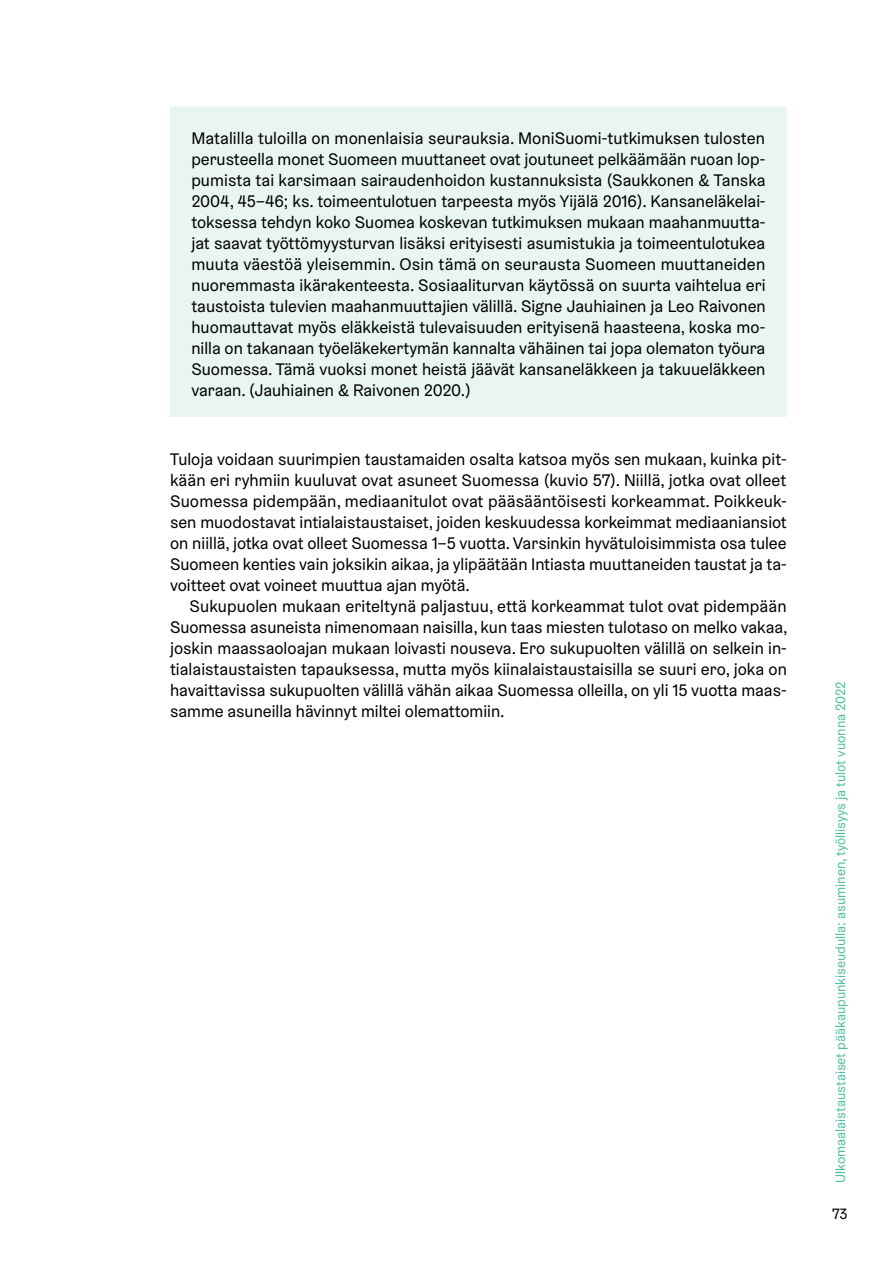
<style>
.page{position:relative;width:893px;height:1263px;background:#fff}
.page>*{position:absolute;margin:0;border:0;box-sizing:border-box;transform-origin:0 0}
.Sitaattiboksi{font:16.8px/21px "Helsinki Grotesk";color:#000;text-align:justify}
.C_Leipäteksti__1__kpl{font:16.8px/21px "Helsinki Grotesk";color:#000;text-align:justify}
.C_Leipäteksti{font:16.8px/21px "Helsinki Grotesk";color:#000;text-align:justify}
.t1{font:15px "Helsinki Grotesk";color:#000}
.t2{font:13.5px "Helsinki Grotesk";color:#51be9d}
</style>
<div class="page">
<div style="left:170px;top:106px;width:617px;height:311px;background:#e9f5ef"></div>
<p class="Sitaattiboksi" style="left:191px;top:127px;width:576px">Matalilla tuloilla on monenlaisia seurauksia. MoniSuomi-tutkimuksen tulosten perusteella monet Suomeen muuttaneet ovat joutuneet pelkäämään ruoan lop&shy;pumista tai karsimaan sairaudenhoidon kustannuksista (Saukkonen &amp; Tanska 2004, 45–46; ks. toimeentulotuen tarpeesta myös Yijälä 2016). Kansaneläkelai&shy;toksessa tehdyn koko Suomea koskevan tutkimuksen mukaan maahanmuutta&shy;jat saavat työttömyysturvan lisäksi erityisesti asumistukia ja toimeentulotukea muuta väestöä yleisemmin. Osin tämä on seurausta Suomeen muuttaneiden nuoremmasta ikärakenteesta. Sosiaaliturvan käytössä on suurta vaihtelua eri taustoista tulevien maahanmuuttajien välillä. Signe Jauhiainen ja Leo Raivonen huomauttavat myös eläkkeistä tulevaisuuden erityisenä haasteena, koska mo&shy;nilla on takanaan työeläkekertymän kannalta vähäinen tai jopa olematon työura Suomessa. Tämä vuoksi monet heistä jäävät kansaneläkkeen ja takuueläkkeen varaan. (Jauhiainen &amp; Raivonen 2020.)</p>
<p class="C_Leipäteksti__1__kpl" style="left:170px;top:448px;width:618px">Tuloja voidaan suurimpien taustamaiden osalta katsoa myös sen mukaan, kuinka pit&shy;kään eri ryhmiin kuuluvat ovat asuneet Suomessa (kuvio 57). Niillä, jotka ovat olleet Suomessa pidempään, mediaanitulot ovat pääsääntöisesti korkeammat. Poikkeuk&shy;sen muodostavat intialaistaustaiset, joiden keskuudessa korkeimmat mediaaniansiot on niillä, jotka ovat olleet Suomessa 1–5 vuotta. Varsinkin hyvätuloisimmista osa tulee Suomeen kenties vain joksikin aikaa, ja ylipäätään Intiasta muuttaneiden taustat ja ta&shy;voitteet ovat voineet muuttua ajan myötä.</p>
<p class="C_Leipäteksti" style="left:170px;top:595px;width:619px;text-indent:20px">Sukupuolen mukaan eriteltynä paljastuu, että korkeammat tulot ovat pidempään Suomessa asuneista nimenomaan naisilla, kun taas miesten tulotaso on melko vakaa, joskin maassaoloajan mukaan loivasti nouseva. Ero sukupuolten välillä on selkein in&shy;tialaistaustaisten tapauksessa, mutta myös kiinalaistaustaisilla se suuri ero, joka on havaittavissa sukupuolten välillä vähän aikaa Suomessa olleilla, on yli 15 vuotta maas&shy;samme asuneilla hävinnyt miltei olemattomiin.</p>
<p class="t2" style="left:832px;top:1183px;width:503px;rotate:-90deg">Ulkomaalaistaustaiset pääkaupunkiseudulla: asuminen, työllisyys ja tulot vuonna 2022</p>
<p class="t1" style="left:832px;top:1204px;width:17px">73</p>
</div>
